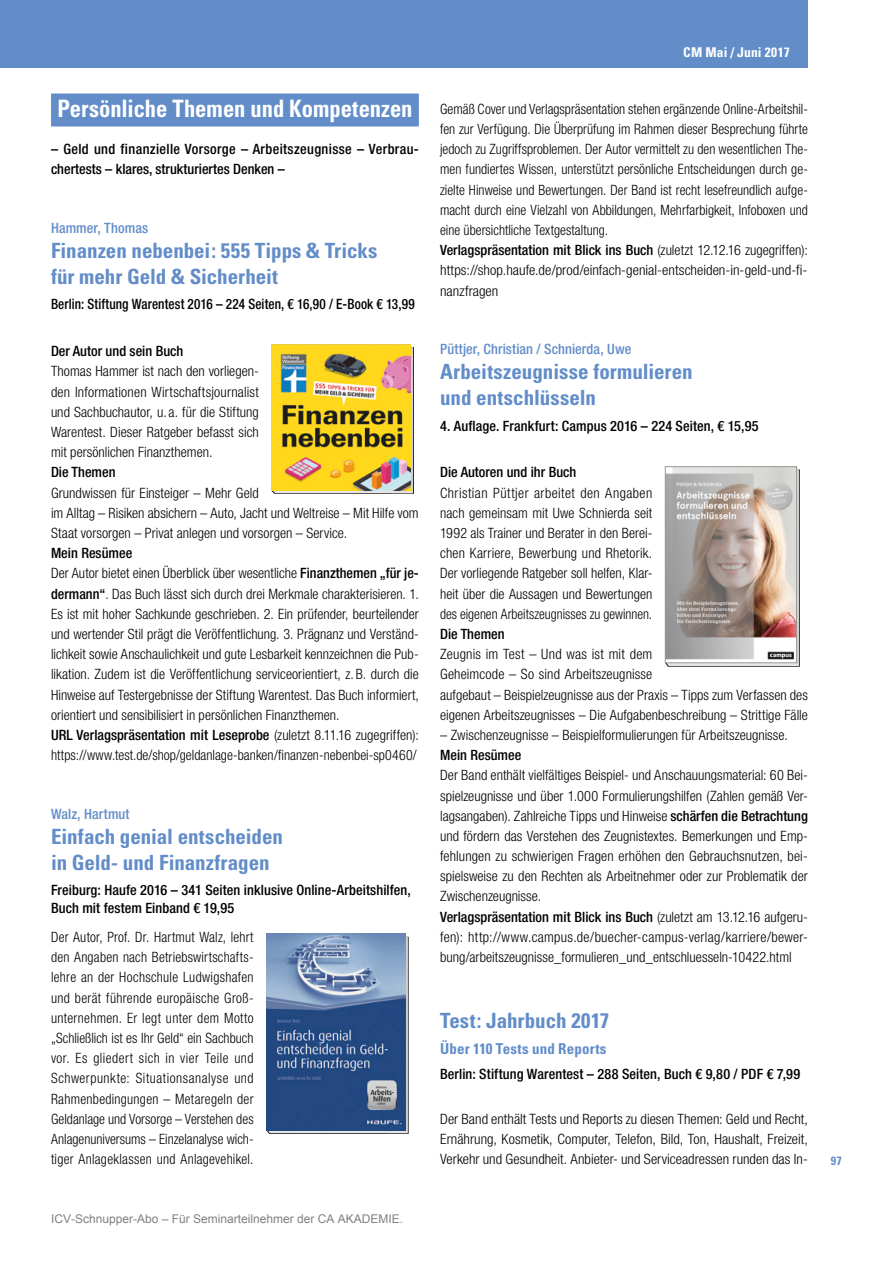
<style>
.page{position:relative;width:893px;height:1263px;background:#fff}
.page>*{position:absolute;margin:0;border:0;box-sizing:border-box;transform-origin:0 0}
.t1{font:700 condensed 24px "Univers";color:#fff;scale:.94 1}
.t2{font:700 condensed 21px/25.5px "Univers";color:#628dc9}
.t3{font:700 condensed 15px "Univers";letter-spacing:.01em;color:#628dc9}
.t4{font:300 condensed 14.25px/20.2px "Helvetica Neue LT Std";color:#000}
.t5{font:300 condensed 14.25px/20.2px "Helvetica Neue LT Std";color:#000;scale:.96 1}
.t6{font:500 condensed 14.25px/18px "Helvetica Neue LT Std";letter-spacing:.005em;color:#000}
.t7{font:500 condensed 14.25px/20.2px "Helvetica Neue LT Std";letter-spacing:.025em;color:#000}
.t8{font:500 condensed 14.25px "Helvetica Neue LT Std";letter-spacing:.005em;color:#000;scale:.93 1}
.t9{font:500 condensed 14.25px "Helvetica Neue LT Std";letter-spacing:.005em;color:#628dc9}
.t10{font:700 condensed 13.5px "Univers LT Std";letter-spacing:.02em;color:#fff}
.t11{font:12px "Arial";color:#808080}
.t12{font:700 condensed 12px "Univers LT Std";color:#628dc9}
.s1{font-weight:500}
</style>
<div class="page">
<div style="left:0;top:0;width:808px;height:68px;background:#628dc9"></div>
<div style="left:51px;top:93px;width:368px;height:33px;background:#628dc9"></div>
<svg style="left:272px;top:345px;width:142px;height:148px"></svg>
<img style="left:272px;top:345px;width:138px;height:146px">
<svg style="left:267px;top:934px;width:141px;height:199px"></svg>
<img style="left:266px;top:934px;width:139px;height:196px">
<svg style="left:665px;top:468px;width:134px;height:198px"></svg>
<img style="left:667px;top:468px;width:128px;height:193px">
<div style="left:665px;top:466px;width:132px;height:197px;border:1px solid #9c9c9c"></div>
<h1 class="t1" style="left:57px;top:94px;width:379px">Persönliche Themen und Kompetenzen</h1>
<p class="t7" style="left:51px;top:139px;width:369px">– Geld und finanzielle Vorsorge – Arbeitszeugnisse – Verbrau&shy;chertests – klares, strukturiertes Denken –</p>
<p class="t9" style="left:51px;top:219px;width:99px">Hammer, Thomas</p>
<h2 class="t2" style="left:51px;top:238px;width:328px">Finanzen nebenbei: 555 Tipps &amp; Tricks für mehr Geld &amp; Sicherheit</h2>
<p class="t8" style="left:51px;top:295px;width:393px">Berlin: Stiftung Warentest 2016 – 224 Seiten, € 16,90 / E-Book € 13,99</p>
<p class="t6" style="left:51px;top:342px;width:134px">Der Autor und sein Buch</p>
<p class="t4" style="left:51px;top:361px;width:209px;text-align:justify">Thomas Hammer ist nach den vorliegen&shy;den Informationen Wirtschaftsjournalist und Sachbuchautor, u. a. für die Stiftung Warentest. Dieser Ratgeber befasst sich mit persönlichen Finanzthemen.</p>
<p class="t6" style="left:51px;top:463px;width:66px">Die Themen</p>
<p class="t4" style="left:51px;top:482px;width:369px">Grundwissen für Einsteiger – Mehr Geld<br>im Alltag – Risiken absichern – Auto, Jacht und Weltreise – Mit Hilfe vom<br>Staat vorsorgen – Privat anlegen und vorsorgen – Service.</p>
<p class="t4" style="left:51px;top:543px;width:369px"><span class="s1">Mein Resümee<br></span>Der Autor bietet einen Überblick über wesentliche <span class="s1">Finanzthemen „für je&shy;dermann“</span>. Das Buch lässt sich durch drei Merkmale charakterisieren. 1.<br>Es ist mit hoher Sachkunde geschrieben. 2. Ein prüfender, beurteilender und wertender Stil prägt die Veröffentlichung. 3. Prägnanz und Verständ&shy;lichkeit sowie Anschaulichkeit und gute Lesbarkeit kennzeichnen die Pub&shy;likation. Zudem ist die Veröffentlichung serviceorientiert, z. B. durch die Hinweise auf Testergebnisse der Stiftung Warentest. Das Buch informiert, orientiert und sensibilisiert in persönlichen Finanzthemen.<br><span class="s1">URL Verlagspräsentation mit Leseprobe</span> (zuletzt 8.11.16 zugegriffen): https://www.test.de/shop/geldanlage-banken/finanzen-nebenbei-sp0460/</p>
<p class="t9" style="left:51px;top:805px;width:80px">Walz, Hartmut</p>
<h2 class="t2" style="left:51px;top:824px;width:233px">Einfach genial entscheiden in Geld- und Finanzfragen</h2>
<p class="t6" style="left:51px;top:880px;width:361px">Freiburg: Haufe 2016 – 341 Seiten inklusive Online-Arbeitshilfen,<br>Buch mit festem Einband € 19,95</p>
<p class="t5" style="left:51px;top:927px;width:213px;text-align:justify">Der Autor, Prof. Dr. Hartmut Walz, lehrt den Angaben nach Betriebswirtschafts&shy;lehre an der Hochschule Ludwigshafen und berät führende europäische Groß&shy;unternehmen. Er legt unter dem Motto „Schließlich ist es Ihr Geld“ ein Sachbuch vor. Es gliedert sich in vier Teile und Schwerpunkte: Situationsanalyse und Rahmenbedingungen – Metaregeln der Geldanlage und Vorsorge – Verstehen des Anlagenuniversums – Einzelanalyse wich&shy;tiger Anlageklassen und Anlagevehikel.</p>
<p class="t11" style="left:51px;top:1210px;width:354px">ICV-Schnupper-Abo – Für Seminarteilnehmer der CA AKADEMIE.</p>
<p class="t10" style="left:683px;top:43px;width:108px">CM Mai / Juni 2017</p>
<p class="t5" style="left:440px;top:98px;width:385px">Gemäß Cover und Verlagspräsentation stehen ergänzende Online-Arbeitshil&shy;fen zur Verfügung. Die Überprüfung im Rahmen dieser Besprechung führte jedoch zu Zugriffsproblemen. Der Autor vermittelt zu den wesentlichen The&shy;men fundiertes Wissen, unterstützt persönliche Entscheidungen durch ge&shy;zielte Hinweise und Bewertungen. Der Band ist recht lesefreundlich aufge&shy;macht durch eine Vielzahl von Abbildungen, Mehrfarbigkeit, Infoboxen und eine übersichtliche Textgestaltung.<br><span class="s1">Verlagspräsentation mit Blick ins Buch</span> (zuletzt 12.12.16 zugegriffen): https://shop.haufe.de/prod/einfach-genial-entscheiden-in-geld-und-fi&shy;nanzfragen</p>
<p class="t9" style="left:440px;top:340px;width:193px">Püttjer, Christian / Schnierda, Uwe</p>
<h2 class="t2" style="left:440px;top:359px;width:254px">Arbeitszeugnisse formulieren und entschlüsseln</h2>
<p class="t6" style="left:440px;top:417px;width:320px">4. Auflage. Frankfurt: Campus 2016 – 224 Seiten, € 15,95</p>
<p class="t6" style="left:440px;top:463px;width:138px">Die Autoren und ihr Buch</p>
<p class="t4" style="left:440px;top:482px;width:214px;text-align:justify">Christian Püttjer arbeitet den Angaben nach gemeinsam mit Uwe Schnierda seit 1992 als Trainer und Berater in den Berei&shy;chen Karriere, Bewerbung und Rhetorik.<br>Der vorliegende Ratgeber soll helfen, Klar&shy;heit über die Aussagen und Bewertungen des eigenen Arbeitszeugnisses zu gewinnen.</p>
<p class="t6" style="left:440px;top:625px;width:66px">Die Themen</p>
<p class="t4" style="left:440px;top:644px;width:369px">Zeugnis im Test – Und was ist mit dem<br>Geheimcode – So sind Arbeitszeugnisse<br>aufgebaut – Beispielzeugnisse aus der Praxis – Tipps zum Verfassen des eigenen Arbeitszeugnisses – Die Aufgabenbeschreibung – Strittige Fälle</p>
<p class="t4" style="left:440px;top:725px;width:349px">– Zwischenzeugnisse – Beispielformulierungen für Arbeitszeugnisse.</p>
<p class="t6" style="left:440px;top:746px;width:83px">Mein Resümee</p>
<p class="t4" style="left:440px;top:765px;width:369px">Der Band enthält vielfältiges Beispiel- und Anschauungsmaterial: 60 Bei&shy;spielzeugnisse und über 1.000 Formulierungshilfen (Zahlen gemäß Ver&shy;lagsangaben). Zahlreiche Tipps und Hinweise <span class="s1">schärfen die Betrachtung </span>und fördern das Verstehen des Zeugnistextes. Bemerkungen und Emp&shy;fehlungen zu schwierigen Fragen erhöhen den Gebrauchsnutzen, bei&shy;spielsweise zu den Rechten als Arbeitnehmer oder zur Problematik der Zwischenzeugnisse.<br><span class="s1">Verlagspräsentation mit Blick ins Buch</span> (zuletzt am 13.12.16 aufgeru&shy;fen): http://www.campus.de/buecher-campus-verlag/karriere/bewer&shy;bung/arbeitszeugnisse_formulieren_und_entschluesseln-10422.html</p>
<h2 class="t2" style="left:440px;top:1008px;width:171px">Test: Jahrbuch 2017</h2>
<p class="t3" style="left:440px;top:1039px;width:168px">Über 110 Tests und Reports</p>
<p class="t6" style="left:440px;top:1064px;width:362px">Berlin: Stiftung Warentest – 288 Seiten, Buch € 9,80 / PDF € 7,99</p>
<p class="t4" style="left:440px;top:1108px;width:369px;text-align:justify">Der Band enthält Tests und Reports zu diesen Themen: Geld und Recht, Ernährung, Kosmetik, Computer, Telefon, Bild, Ton, Haushalt, Freizeit, Verkehr und Gesundheit. Anbieter- und Serviceadressen runden das In-</p>
<p class="t12" style="left:831px;top:1154px;width:13px">97</p>
</div>
